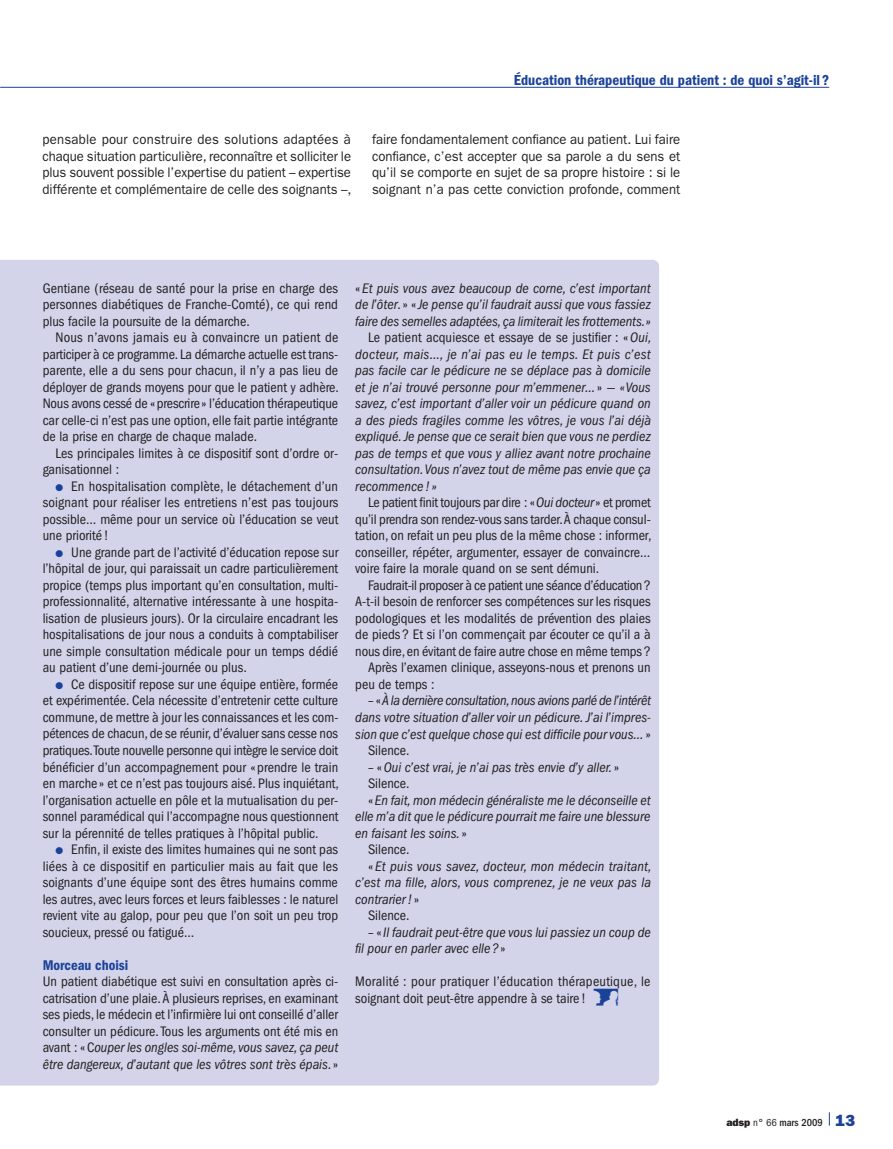
<style>
.page{position:relative;width:893px;height:1149px;background:#fff}
.page>*{position:absolute;margin:0;border:0;box-sizing:border-box;transform-origin:0 0}
.t1{font:15px "ITC Franklin Gothic Std Dm Cd";color:#1b4299}
.t2{font:14.55px "ITC Franklin Gothic Std Dm Cd";color:#1b4299}
.t3{font:condensed 14.25px/16.5px "ITC Franklin Gothic Std";color:#231f20;text-align:justify}
.t4{font:italic condensed 14.25px/16.5px "ITC Franklin Gothic Std";color:#231f20}
.t5{font:italic condensed 14.25px "ITC Franklin Gothic Std";letter-spacing:-.02em;color:#231f20}
.t6{font:condensed 14.25px "ITC Franklin Gothic Std";letter-spacing:-.02em;color:#231f20}
.t7{font:13.95px/16.5px "ITC Franklin Gothic Std";color:#231f20;text-align:justify;scale:.94 1}
.t8{font:500 condensed 10.5px "ITC Franklin Gothic Std";color:#231f20}
.s1{color:#1b4299}
.s2{font-style:italic}
.s3{font-style:normal}
.s4{font-family:"Ph Fpictos";font-weight:600;font-stretch:normal;font-size:15px;color:#1b4299}
.s5{font-family:"ITC Franklin Gothic Std Hvy";font-weight:400;font-stretch:normal}
.s6{font-weight:400}
.s7{font-family:"ITC Franklin Gothic Std Hvy";font-weight:400;font-stretch:normal;font-size:16.2px;color:#1b4299}
</style>
<div class="page">
<hr style="left:0;top:87px;width:829px;height:1px;background:#1b4299">
<svg style="left:829px;top:1112px;width:1px;height:13px"></svg>
<div style="left:0;top:260px;width:659px;height:825px;background:#d3d4ea"></div>
<p class="t1" style="left:514px;top:71px;width:317px">Éducation thérapeutique du patient : de quoi s’agit-il ?</p>
<p class="t7" style="left:43px;top:131px;width:330px">pensable pour construire des solutions adaptées à chaque situation particulière, reconnaître et solliciter le plus souvent possible l’expertise du patient – expertise différente et complémentaire de celle des soignants –,</p>
<p class="t7" style="left:372px;top:131px;width:329px">faire fondamentalement confiance au patient. Lui faire confiance, c’est accepter que sa parole a du sens et qu’il se comporte en sujet de sa propre histoire : si le soignant n’a pas cette conviction profonde, comment</p>
<p class="t3" style="left:43px;top:280px;width:297px">Gentiane (réseau de santé pour la prise en charge des personnes diabétiques de Franche-Comté), ce qui rend plus facile la poursuite de la démarche.</p>
<p class="t3" style="left:43px;top:329px;width:298px;text-indent:13px">Nous n’avons jamais eu à convaincre un patient de participer à ce programme. La démarche actuelle est trans&shy;parente, elle a du sens pour chacun, il n’y a pas lieu de déployer de grands moyens pour que le patient y adhère.<br>Nous avons cessé de «prescrire» l’éducation thérapeutique car celle-ci n’est pas une option, elle fait partie intégrante de la prise en charge de chaque malade.</p>
<p class="t3" style="left:43px;top:445px;width:297px;text-indent:13px">Les principales limites à ce dispositif sont d’ordre or&shy;ganisationnel :</p>
<p class="t3" style="left:43px;top:478px;width:297px;text-indent:13px"><span class="s1">●</span> En hospitalisation complète, le détachement d’un soignant pour réaliser les entretiens n’est pas toujours possible… même pour un service où l’éducation se veut une priorité !</p>
<p class="t3" style="left:43px;top:544px;width:297px;text-indent:13px"><span class="s1">●</span> Une grande part de l’activité d’éducation repose sur l’hôpital de jour, qui paraissait un cadre particulièrement propice (temps plus important qu’en consultation, multi&shy;professionnalité, alternative intéressante à une hospita&shy;lisation de plusieurs jours). Or la circulaire encadrant les hospitalisations de jour nous a conduits à comptabiliser une simple consultation médicale pour un temps dédié au patient d’une demi-journée ou plus.</p>
<p class="t3" style="left:43px;top:676px;width:298px;text-indent:13px"><span class="s1">●</span> Ce dispositif repose sur une équipe entière, formée et expérimentée. Cela nécessite d’entretenir cette culture commune, de mettre à jour les connaissances et les com&shy;pétences de chacun, de se réunir, d’évaluer sans cesse nos pratiques. Toute nouvelle personne qui intègre le service doit bénéficier d’un accompagnement pour « prendre le train en marche » et ce n’est pas toujours aisé. Plus inquiétant, l’organisation actuelle en pôle et la mutualisation du per&shy;sonnel paramédical qui l’accompagne nous questionnent sur la pérennité de telles pratiques à l’hôpital public.</p>
<p class="t3" style="left:43px;top:841px;width:297px;text-indent:13px"><span class="s1">●</span> Enfin, il existe des limites humaines qui ne sont pas liées à ce dispositif en particulier mais au fait que les soignants d’une équipe sont des êtres humains comme les autres, avec leurs forces et leurs faiblesses : le naturel revient vite au galop, pour peu que l’on soit un peu trop soucieux, pressé ou fatigué…</p>
<p class="t2" style="left:43px;top:956px;width:87px">Morceau choisi</p>
<p class="t3" style="left:43px;top:973px;width:297px">Un patient diabétique est suivi en consultation après ci&shy;catrisation d’une plaie. À plusieurs reprises, en examinant ses pieds, le médecin et l’infirmière lui ont conseillé d’aller consulter un pédicure. Tous les arguments ont été mis en avant : «C<span class="s2">ouper les ongles soi-même, vous savez, ça peut être dangereux, d’autant que les vôtres sont très épais</span>.»</p>
<p class="t4" style="left:355px;top:280px;width:297px"><span class="s3">«</span> Et puis vous avez beaucoup de corne, c’est important</p>
<p class="t4" style="left:355px;top:296px;width:297px">de l’ôter<span class="s3">.» «</span>Je pense qu’il faudrait aussi que vous fassiez</p>
<p class="t4" style="left:355px;top:313px;width:297px">faire des semelles adaptées, ça limiterait les frottements.»</p>
<p class="t3" style="left:368px;top:329px;width:285px">Le patient acquiesce et essaye de se justifier : « <span class="s2">Oui,</span></p>
<p class="t4" style="left:355px;top:346px;width:297px">docteur, mais…, je n’ai pas eu le temps. Et puis c’est</p>
<p class="t4" style="left:355px;top:362px;width:297px">pas facile car le pédicure ne se déplace pas à domicile</p>
<p class="t4" style="left:355px;top:379px;width:297px">et je n’ai trouvé personne pour m’emmener…<span class="s3">» —</span> «Vous</p>
<p class="t4" style="left:355px;top:395px;width:297px">savez, c’est important d’aller voir un pédicure quand on</p>
<p class="t4" style="left:355px;top:412px;width:297px">a des pieds fragiles comme les vôtres, je vous l’ai déjà</p>
<p class="t4" style="left:355px;top:428px;width:297px">expliqué. Je pense que ce serait bien que vous ne perdiez</p>
<p class="t4" style="left:355px;top:445px;width:297px">pas de temps et que vous y alliez avant notre prochaine</p>
<p class="t4" style="left:355px;top:461px;width:297px">consultation. Vous n’avez tout de même pas envie que ça</p>
<p class="t4" style="left:355px;top:478px;width:83px">recommence !»</p>
<p class="t3" style="left:368px;top:494px;width:284px">Le patient finit toujours par dire : «<span class="s2">Oui docteur</span>» et promet</p>
<p class="t3" style="left:355px;top:511px;width:297px">qu’il prendra son rendez-vous sans tarder. À chaque consul-</p>
<p class="t3" style="left:355px;top:527px;width:298px">tation, on refait un peu plus de la même chose : informer,</p>
<p class="t3" style="left:355px;top:544px;width:297px">conseiller, répéter, argumenter, essayer de convaincre…</p>
<p class="t3" style="left:355px;top:560px;width:245px">voire faire la morale quand on se sent démuni.</p>
<p class="t6" style="left:368px;top:577px;width:284px">Faudrait-il proposer à ce patient une séance d’éducation?</p>
<p class="t3" style="left:355px;top:593px;width:297px">A-t-il besoin de renforcer ses compétences sur les risques</p>
<p class="t3" style="left:355px;top:610px;width:297px">podologiques et les modalités de prévention des plaies</p>
<p class="t3" style="left:355px;top:626px;width:297px">de pieds ? Et si l’on commençait par écouter ce qu’il a à</p>
<p class="t3" style="left:355px;top:643px;width:297px">nous dire, en évitant de faire autre chose en même temps?</p>
<p class="t3" style="left:368px;top:659px;width:284px">Après l’examen clinique, asseyons-nous et prenons un</p>
<p class="t3" style="left:355px;top:676px;width:81px">peu de temps :</p>
<p class="t5" style="left:368px;top:692px;width:284px"><span class="s3">– «</span>À la dernière consultation, nous avions parlé de l’intérêt</p>
<p class="t4" style="left:355px;top:709px;width:297px">dans votre situation d’aller voir un pédicure. J’ai l’impres‑</p>
<p class="t4" style="left:355px;top:725px;width:297px">sion que c’est quelque chose qui est difficile pour vous…<span class="s3">»</span></p>
<p class="t3" style="left:368px;top:742px;width:43px">Silence.</p>
<p class="t4" style="left:368px;top:758px;width:253px"><span class="s3">– «</span>Oui c’est vrai, je n’ai pas très envie d’y aller.<span class="s3">»</span></p>
<p class="t3" style="left:368px;top:775px;width:43px">Silence.</p>
<p class="t4" style="left:368px;top:791px;width:284px"><span class="s3">«</span> En fait, mon médecin généraliste me le déconseille et</p>
<p class="t4" style="left:355px;top:808px;width:297px">elle m’a dit que le pédicure pourrait me faire une blessure</p>
<p class="t4" style="left:355px;top:824px;width:113px">en faisant les soins.<span class="s3">»</span></p>
<p class="t3" style="left:368px;top:841px;width:43px">Silence.</p>
<p class="t4" style="left:368px;top:857px;width:285px"><span class="s3">«</span> Et puis vous savez, docteur, mon médecin traitant,</p>
<p class="t4" style="left:355px;top:874px;width:297px">c’est ma fille, alors, vous comprenez, je ne veux pas la</p>
<p class="t4" style="left:355px;top:890px;width:65px">contrarier!<span class="s3">»</span></p>
<p class="t3" style="left:368px;top:907px;width:43px">Silence.</p>
<p class="t4" style="left:355px;top:923px;width:297px;text-indent:13px"><span class="s3">– «</span>Il faudrait peut-être que vous lui passiez un coup de fil pour en parler avec elle ? <span class="s3">»</span></p>
<p class="t3" style="left:355px;top:973px;width:297px">Moralité : pour pratiquer l’éducation thérapeutique, le soignant doit peut-être appendre à se taire ! <span class="s4">b</span></p>
<p class="t8" style="left:727px;top:1115px;width:130px"><span class="s5">adsp</span> <span class="s6">n° 66</span> mars 2009 <span class="s7">13</span></p>
</div>
